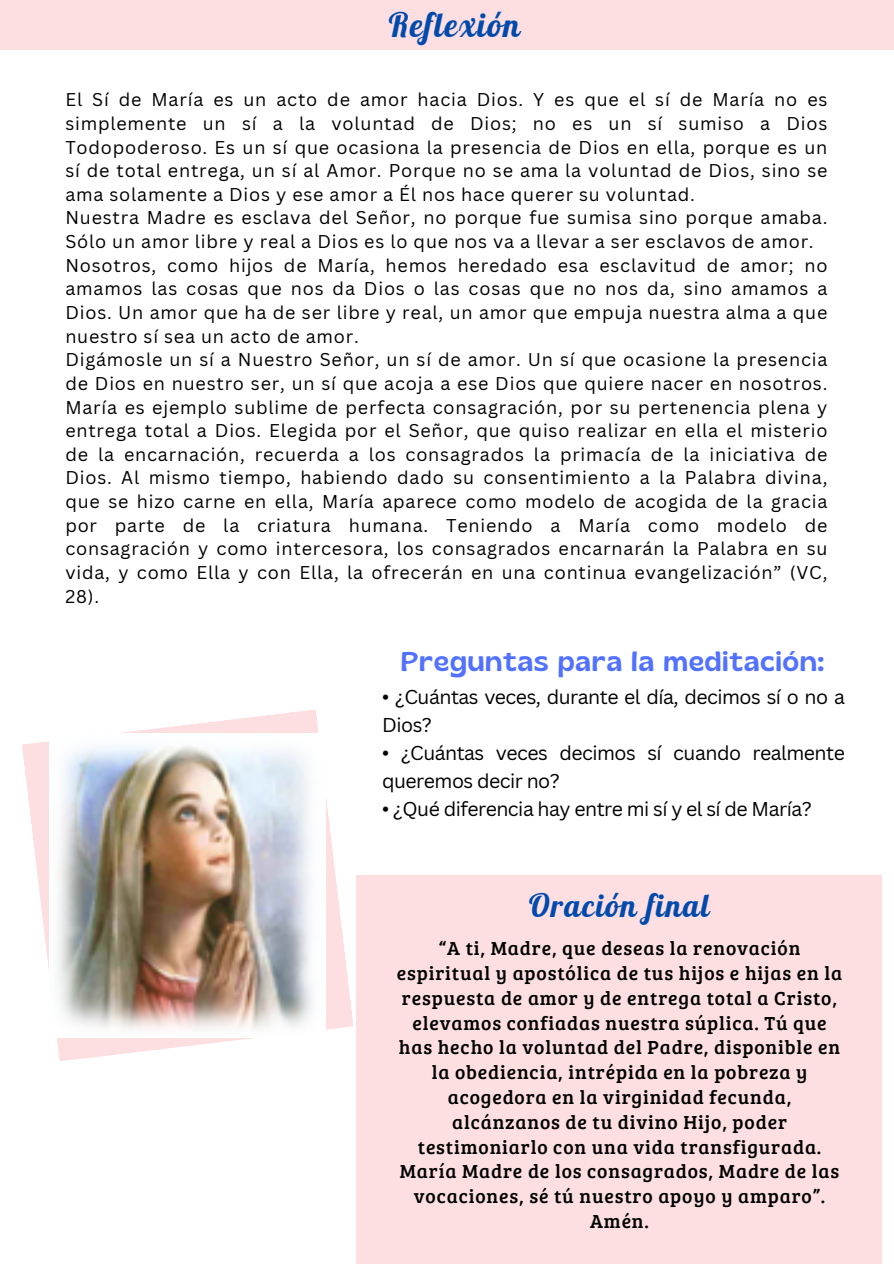
<style>
.page{position:relative;width:894px;height:1264px;background:#fff}
.page>*{position:absolute;margin:0;border:0;box-sizing:border-box;transform-origin:0 0}
.t1{font:33px "Galada";letter-spacing:.045em;color:#004aad}
.t2{font:31.5px "Galada";letter-spacing:.045em;color:#004aad}
.t3{font:27px "Gliker";letter-spacing:.045em;color:#5271ff}
.t4{font:19.5px/24.8px "Bree Serif";letter-spacing:.045em;color:#000;text-align:center}
.t5{font:19.5px/28.2px "Canva Sans";letter-spacing:-.025em;color:#000}
.t6{font:18px/23.7px "Canva Sans";letter-spacing:.045em;color:#000;text-align:justify}
</style>
<div class="page">
<div style="left:0;top:0;width:893px;height:50px;background:#fddfe1"></div>
<div style="left:356px;top:874px;width:525px;height:389px;background:#fddfe1"></div>
<svg style="left:22px;top:709px;width:332px;height:352px"></svg>
<img style="left:50px;top:733px;width:275px;height:304px">
<p class="t1" style="left:388px;top:6px;width:133px">Reflexión</p>
<h1 class="t6" style="left:65px;top:87px;width:763px">El Sí de María es un acto de amor hacia Dios. Y es que el sí de María no es simplemente un sí a la voluntad de Dios; no es un sí sumiso a Dios Todopoderoso. Es un sí que ocasiona la presencia de Dios en ella, porque es un sí de total entrega, un sí al Amor. Porque no se ama la voluntad de Dios, sino se ama solamente a Dios y ese amor a Él nos hace querer su voluntad.</h1>
<p class="t6" style="left:65px;top:206px;width:763px">Nuestra Madre es esclava del Señor, no porque fue sumisa sino porque amaba.<br>Sólo un amor libre y real a Dios es lo que nos va a llevar a ser esclavos de amor.</p>
<p class="t6" style="left:65px;top:253px;width:763px">Nosotros, como hijos de María, hemos heredado esa esclavitud de amor; no amamos las cosas que nos da Dios o las cosas que no nos da, sino amamos a Dios. Un amor que ha de ser libre y real, un amor que empuja nuestra alma a que nuestro sí sea un acto de amor.</p>
<p class="t6" style="left:65px;top:347px;width:763px">Digámosle un sí a Nuestro Señor, un sí de amor. Un sí que ocasione la presencia de Dios en nuestro ser, un sí que acoja a ese Dios que quiere nacer en nosotros.<br>María es ejemplo sublime de perfecta consagración, por su pertenencia plena y entrega total a Dios. Elegida por el Señor, que quiso realizar en ella el misterio de la encarnación, recuerda a los consagrados la primacía de la iniciativa de Dios. Al mismo tiempo, habiendo dado su consentimiento a la Palabra divina, que se hizo carne en ella, María aparece como modelo de acogida de la gracia por parte de la criatura humana. Teniendo a María como modelo de consagración y como intercesora, los consagrados encarnarán la Palabra en su vida, y como Ella y con Ella, la ofrecerán en una continua evangelización” (VC, 28).</p>
<p class="t3" style="left:401px;top:644px;width:424px">Preguntas para la meditación:</p>
<p class="t5" style="left:382px;top:682px;width:464px">• ¿Cuántas veces, durante el día, decimos sí o no a<br>Dios?</p>
<p class="t5" style="left:382px;top:738px;width:464px">• ¿Cuántas veces decimos sí cuando realmente queremos decir no?</p>
<p class="t5" style="left:382px;top:794px;width:431px">• ¿Qué diferencia hay entre mi sí y el sí de María?</p>
<p class="t2" style="left:529px;top:887px;width:182px">Oración final</p>
<p class="t4" style="left:397px;top:935px;width:447px">“A ti, Madre, que deseas la renovación espiritual y apostólica de tus hijos e hijas en la respuesta de amor y de entrega total a Cristo, elevamos confiadas nuestra súplica. Tú que has hecho la voluntad del Padre, disponible en la obediencia, intrépida en la pobreza y acogedora en la virginidad fecunda, alcánzanos de tu divino Hijo, poder testimoniarlo con una vida transfigurada.<br>María Madre de los consagrados, Madre de las vocaciones, sé tú nuestro apoyo y amparo”.</p>
<p class="t4" style="left:590px;top:1207px;width:60px">Amén.</p>
</div>
